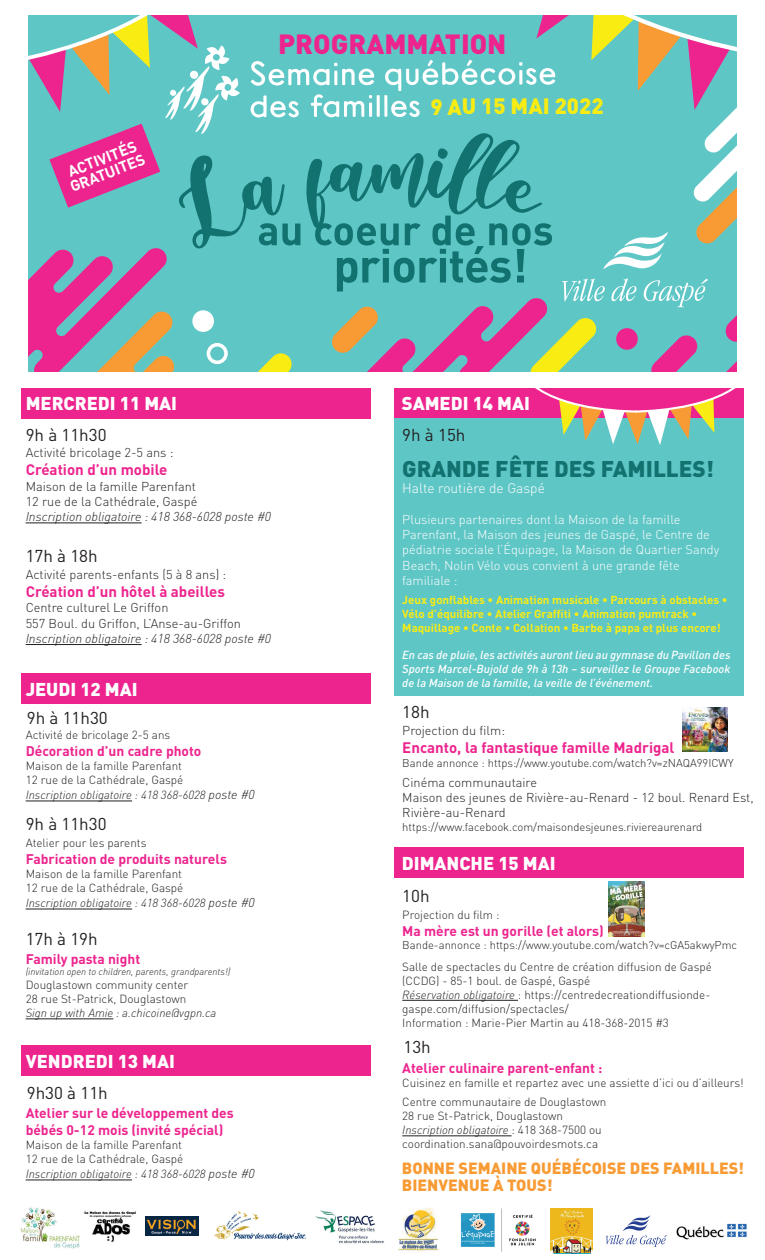
<style>
.page{position:relative;width:765px;height:1260px;background:#fff}
.page>*{position:absolute;margin:0;border:0;box-sizing:border-box;transform-origin:0 0}
.t1{font:900 27.5px "DINOT";color:#ed248e}
.t2{font:900 22.5px "DINOT";color:#127270}
.t3{font:900 22px "DINOT";letter-spacing:-.005em;color:#f9ec13}
.t4{font:900 18.38px "DINOT";color:#fff}
.t5{font:17px "DINOT";color:#231f20}
.t6{font:900 16.12px/16.9px "DINOT";color:#f89b34}
.t7{font:700 15.25px/15px "DINOT";color:#fff}
.t8{font:700 15px "DINOT";color:#ed248e}
.t9{font:700 13.88px/16.6px "DINOT";color:#ed248e}
.t10{font:300 13.75px "DINOT";color:#fff}
.t11{font:300 12.75px/15.2px "DINOT";color:#231f20}
.t12{font:300 12.75px/15.2px "DINOT";color:#fff}
.t13{font:italic 300 12.75px "DINOT";color:#231f20}
.t14{font:300 11.75px/14px "DINOT";color:#231f20}
.t15{font:italic 300 11.75px "DINOT";color:#231f20}
.t16{font:italic 500 11.5px/13.9px "DINOT";color:#fff;text-align:justify}
.t17{font:700 11.5px/13.9px "DINOT";color:#f9ec13}
.t18{font:300 11.25px "DINOT";color:#231f20}
.t19{font:italic 300 9.62px "DINOT";color:#231f20}
.s1{font-size:12.75px}
.s2{font-style:italic}
</style>
<div class="page">
<div style="left:395px;top:388px;width:349px;height:30px;background:#ed248e"></div>
<div style="left:395px;top:418px;width:349px;height:278px;background:#5fc6c6"></div>
<hr style="left:26px;top:523px;width:116px;height:1px;background:#231f20">
<hr style="left:26px;top:644px;width:116px;height:1px;background:#231f20">
<hr style="left:26px;top:1180px;width:106px;height:1px;background:#231f20">
<hr style="left:26px;top:801px;width:106px;height:1px;background:#231f20">
<hr style="left:26px;top:909px;width:106px;height:1px;background:#231f20">
<hr style="left:26px;top:1019px;width:87px;height:1px;background:#231f20">
<hr style="left:402px;top:1000px;width:116px;height:1px;background:#231f20">
<img style="left:683px;top:708px;width:45px;height:44px">
<img style="left:608px;top:882px;width:36px;height:54px">
<div style="left:21px;top:388px;width:349px;height:30px;background:#ed248e"></div>
<div style="left:395px;top:848px;width:349px;height:30px;background:#ed248e"></div>
<div style="left:21px;top:673px;width:349px;height:31px;background:#ed248e"></div>
<hr style="left:402px;top:1136px;width:110px;height:1px;background:#231f20">
<div style="left:21px;top:1046px;width:349px;height:30px;background:#ed248e"></div>
<svg style="left:535px;top:388px;width:201px;height:57px"></svg>
<svg style="left:28px;top:15px;width:709px;height:356px;background:#73b4b7"></svg>
<svg style="left:606px;top:1215px;width:61px;height:32px"></svg>
<img style="left:20px;top:1207px;width:60px;height:42px">
<img style="left:84px;top:1211px;width:52px;height:31px">
<img style="left:146px;top:1217px;width:53px;height:19px">
<svg style="left:214px;top:1211px;width:92px;height:29px"></svg>
<img style="left:315px;top:1210px;width:69px;height:34px">
<img style="left:398px;top:1207px;width:40px;height:46px">
<img style="left:460px;top:1208px;width:76px;height:44px">
<img style="left:676px;top:1223px;width:71px;height:17px">
<img style="left:551px;top:1209px;width:41px;height:44px">
<h1 class="t1" style="left:278px;top:25px;width:230px">PROGRAMMATION</h1>
<p class="t7" style="left:63px;top:165px;width:81px;rotate:-21deg">ACTIVITÉS<br>GRATUITES</p>
<h3 class="t3" style="left:430px;top:91px;width:175px">9 AU 15 MAI 2022</h3>
<h3 class="t4" style="left:26px;top:391px;width:153px">MERCREDI 11 MAI</h3>
<h3 class="t4" style="left:402px;top:391px;width:130px">SAMEDI 14 MAI</h3>
<h3 class="t5" style="left:26px;top:423px;width:82px">9h à 11h30</h3>
<p class="t11" style="left:26px;top:444px;width:149px">Activité bricolage 2-5 ans :</p>
<p class="t8" style="left:26px;top:460px;width:143px">Création d’un mobile</p>
<p class="t11" style="left:26px;top:478px;width:173px">Maison de la famille Parenfant<br>12 rue de la Cathédrale, Gaspé</p>
<p class="t13" style="left:26px;top:508px;width:247px">Inscription obligatoire : 418 368-6028 poste #0</p>
<h3 class="t5" style="left:26px;top:545px;width:74px">17h à 18h</h3>
<p class="t11" style="left:26px;top:566px;width:202px">Activité parents-enfants (5 à 8 ans) :</p>
<p class="t8" style="left:26px;top:581px;width:201px">Création d’un hôtel à abeilles</p>
<p class="t11" style="left:26px;top:599px;width:217px">Centre culturel Le Griffon<br>557 Boul. du Griffon, L’Anse-au-Griffon</p>
<p class="t13" style="left:26px;top:630px;width:247px">Inscription obligatoire : 418 368-6028 poste #0</p>
<h3 class="t4" style="left:26px;top:677px;width:113px">JEUDI 12 MAI</h3>
<h3 class="t5" style="left:27px;top:706px;width:82px">9h à 11h30</h3>
<p class="t14" style="left:26px;top:728px;width:146px">Activité de bricolage 2-5 ans</p>
<p class="t9" style="left:26px;top:742px;width:177px">Décoration d’un cadre photo</p>
<p class="t14" style="left:26px;top:758px;width:159px">Maison de la famille Parenfant<br>12 rue de la Cathédrale, Gaspé</p>
<p class="t15" style="left:26px;top:787px;width:231px">Inscription obligatoire : 418 368-6028 <span class="s1">poste #0</span></p>
<h3 class="t5" style="left:26px;top:812px;width:82px">9h à 11h30</h3>
<p class="t14" style="left:26px;top:836px;width:122px">Atelier pour les parents</p>
<p class="t9" style="left:26px;top:850px;width:203px">Fabrication de produits naturels</p>
<p class="t14" style="left:26px;top:866px;width:159px">Maison de la famille Parenfant<br>12 rue de la Cathédrale, Gaspé</p>
<p class="t15" style="left:26px;top:895px;width:231px">Inscription obligatoire : 418 368-6028 <span class="s1">poste #0</span></p>
<h3 class="t5" style="left:26px;top:928px;width:74px">17h à 19h</h3>
<p class="t9" style="left:26px;top:950px;width:116px">Family pasta night</p>
<p class="t19" style="left:26px;top:965px;width:206px">(invitation open to children, parents, grandparents!)</p>
<p class="t14" style="left:26px;top:977px;width:164px">Douglastown community center<br>28 rue St-Patrick, Douglastown</p>
<p class="t15" style="left:26px;top:1005px;width:192px">Sign up with Amie : a.chicoine@vgpn.ca</p>
<h3 class="t4" style="left:26px;top:1049px;width:151px">VENDREDI 13 MAI</h3>
<h3 class="t5" style="left:27px;top:1081px;width:82px">9h30 à 11h</h3>
<p class="t9" style="left:26px;top:1105px;width:210px">Atelier sur le développement des bébés 0-12 mois (invité spécial)</p>
<p class="t14" style="left:26px;top:1137px;width:159px">Maison de la famille Parenfant<br>12 rue de la Cathédrale, Gaspé</p>
<p class="t15" style="left:26px;top:1166px;width:231px">Inscription obligatoire : 418 368-6028 <span class="s1">poste #0</span></p>
<h3 class="t5" style="left:402px;top:423px;width:65px">9h à 15h</h3>
<h2 class="t2" style="left:402px;top:453px;width:313px">GRANDE FÊTE DES FAMILLES!</h2>
<p class="t10" style="left:402px;top:479px;width:144px">Halte routière de Gaspé</p>
<p class="t12" style="left:402px;top:511px;width:318px">Plusieurs partenaires dont la Maison de la famille Parenfant, la Maison des jeunes de Gaspé, le Centre de pédiatrie sociale l’Équipage, la Maison de Quartier Sandy Beach, Nolin Vélo vous convient à une grande fête familiale :</p>
<p class="t17" style="left:402px;top:592px;width:327px">Jeux gonflables • Animation musicale • Parcours à obstacles •<br>Vélo d’équilibre • Atelier Graffiti • Animation pumtrack •<br>Maquillage • Conte • Collation • Barbe à papa et plus encore!</p>
<p class="t16" style="left:402px;top:648px;width:330px">En cas de pluie, les activités auront lieu au gymnase du Pavillon des Sports Marcel-Bujold de 9h à 13h – surveillez le Groupe Facebook de la Maison de la famille, la veille de l’événement.</p>
<h3 class="t5" style="left:402px;top:701px;width:29px">18h</h3>
<p class="t11" style="left:402px;top:722px;width:104px">Projection du film:</p>
<p class="t8" style="left:402px;top:737px;width:274px">Encanto, la fantastique famille Madrigal</p>
<p class="t18" style="left:402px;top:755px;width:333px">Bande annonce : https://www.youtube.com/watch?v=zNAQA99ICWY</p>
<p class="t11" style="left:402px;top:774px;width:353px">Cinéma communautaire<br>Maison des jeunes de Rivière-au-Renard - 12 boul. Renard Est,<br>Rivière-au-Renard</p>
<p class="t18" style="left:402px;top:819px;width:302px">https://www.facebook.com/maisondesjeunes.riviereaurenard</p>
<h3 class="t4" style="left:402px;top:851px;width:155px">DIMANCHE 15 MAI</h3>
<h3 class="t5" style="left:402px;top:884px;width:29px">10h</h3>
<p class="t14" style="left:402px;top:907px;width:99px">Projection du film :</p>
<p class="t9" style="left:402px;top:922px;width:203px">Ma mère est un gorille (et alors)</p>
<p class="t18" style="left:402px;top:937px;width:336px">Bande-annonce : https://www.youtube.com/watch?v=cGA5akwyPmc</p>
<p class="t14" style="left:402px;top:959px;width:311px">Salle de spectacles du Centre de création diffusion de Gaspé (CCDG) - 85-1 boul. de Gaspé, Gaspé<br><span class="s2">Réservation obligatoire</span> : https://centredecreationdiffusionde&shy;gaspe.com/diffusion/spectacles/<br>Information : Marie-Pier Martin au 418-368-2015 #3</p>
<h3 class="t5" style="left:404px;top:1036px;width:29px">13h</h3>
<p class="t9" style="left:402px;top:1059px;width:202px">Atelier culinaire parent-enfant :</p>
<p class="t14" style="left:402px;top:1073px;width:343px;line-height:19px">Cuisinez en famille et repartez avec une assiette d’ici ou d’ailleurs!<br>Centre communautaire de Douglastown</p>
<p class="t14" style="left:402px;top:1108px;width:201px">28 rue St-Patrick, Douglastown<br><span class="s2">Inscription obligatoire</span> : 418 368-7500 ou coordination.sana@pouvoirdesmots.ca</p>
<h3 class="t6" style="left:402px;top:1159px;width:344px">BONNE SEMAINE QUÉBÉCOISE DES FAMILLES!<br>BIENVENUE À TOUS!</h3>
</div>
